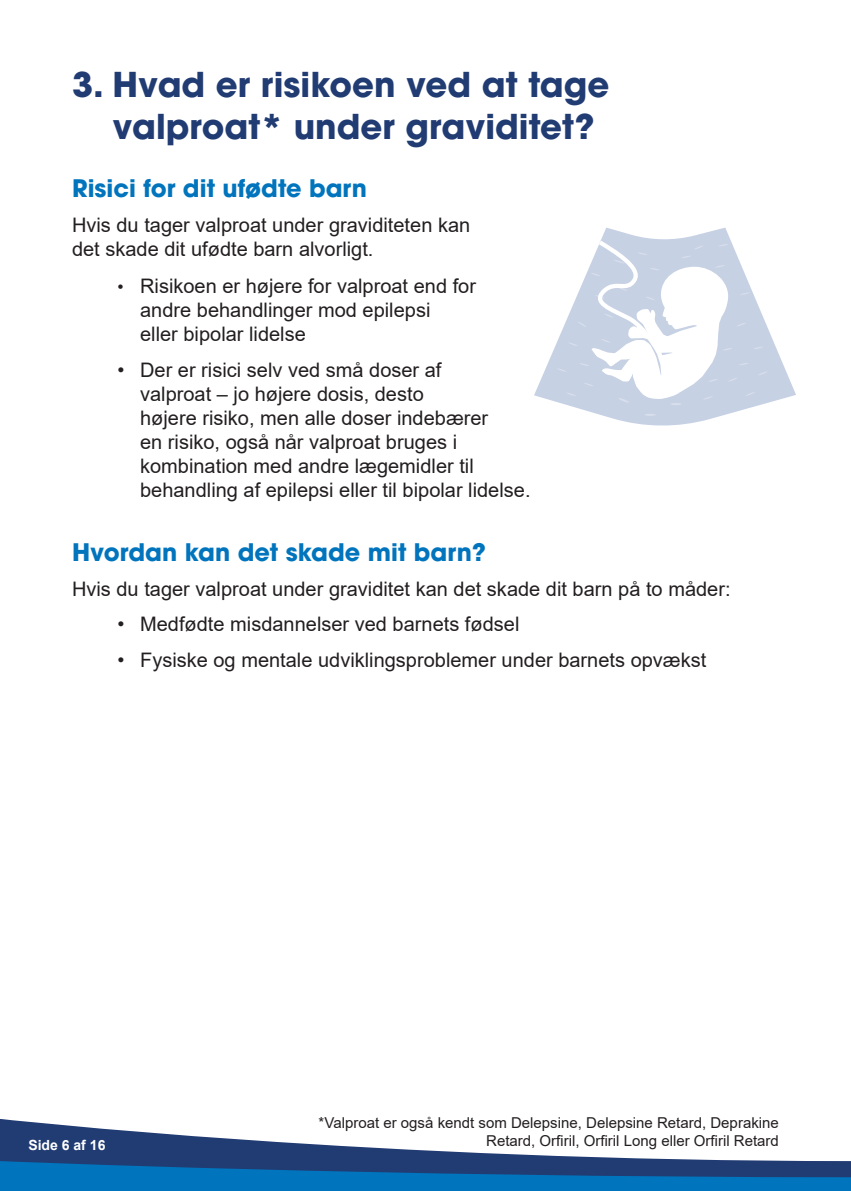
<style>
.page{position:relative;width:851px;height:1191px;background:#fff}
.page>*{position:absolute;margin:0;border:0;box-sizing:border-box;transform-origin:0 0}
.t1{font:700 34px/42px "ITC Avant Garde Pro";color:#213b73}
.t2{font:700 24px "ITC Avant Garde Pro";color:#0074bc}
.t3{font:20px/24px "Arial";color:#231f20}
.t4{font:15px/18px "Arial";color:#231f20;text-align:right}
.t5{font:700 14px "Arial";color:#fff}
.s1{font-size:17.6px}
</style>
<div class="page">
<div style="left:0;top:1177px;width:850px;height:14px;background:#0074bc"></div>
<svg style="left:0;top:1119px;width:850px;height:58px"></svg>
<svg style="left:534px;top:228px;width:262px;height:198px"></svg>
<svg style="left:644px;top:414px;width:11px;height:2px"></svg>
<svg style="left:557px;top:236px;width:210px;height:169px"></svg>
<h1 class="t1" style="left:112px;top:63px;width:498px;text-indent:-40px">3. Hvad er risikoen ved at tage valproat* under graviditet?</h1>
<p class="t2" style="left:72px;top:172px;width:296px">Risici for dit ufødte barn</p>
<p class="t3" style="left:72px;top:213px;width:399px">Hvis du tager valproat under graviditeten kan det skade dit ufødte barn alvorligt.</p>
<p class="t3" style="left:140px;top:274px;width:337px;text-indent:-23px"><span class="s1">•</span> Risikoen er højere for valproat end for andre behandlinger mod epilepsi<br>eller bipolar lidelse</p>
<p class="t3" style="left:140px;top:357px;width:388px;text-indent:-23px">• Der er risici selv ved små doser af<br>valproat – jo højere dosis, desto<br>højere risiko, men alle doser indebærer<br>en risiko, også når valproat bruges i kombination med andre lægemidler til behandling af epilepsi eller til bipolar lidelse.</p>
<p class="t2" style="left:72px;top:536px;width:415px">Hvordan kan det skade mit barn?</p>
<p class="t3" style="left:72px;top:577px;width:660px">Hvis du tager valproat under graviditet kan det skade dit barn på to måder:</p>
<p class="t3" style="left:117px;top:612px;width:403px">• Medfødte misdannelser ved barnets fødsel</p>
<p class="t3" style="left:117px;top:647px;width:590px">• Fysiske og mentale udviklingsproblemer under barnets opvækst</p>
<p class="t5" style="left:28px;top:1135px;width:79px">Side 6 af 16</p>
<p class="t4" style="left:318px;top:1113px;width:461px">*Valproat er også kendt som Delepsine, Delepsine Retard, Deprakine<br>Retard, Orfiril, Orfiril Long eller Orfiril Retard</p>
</div>
